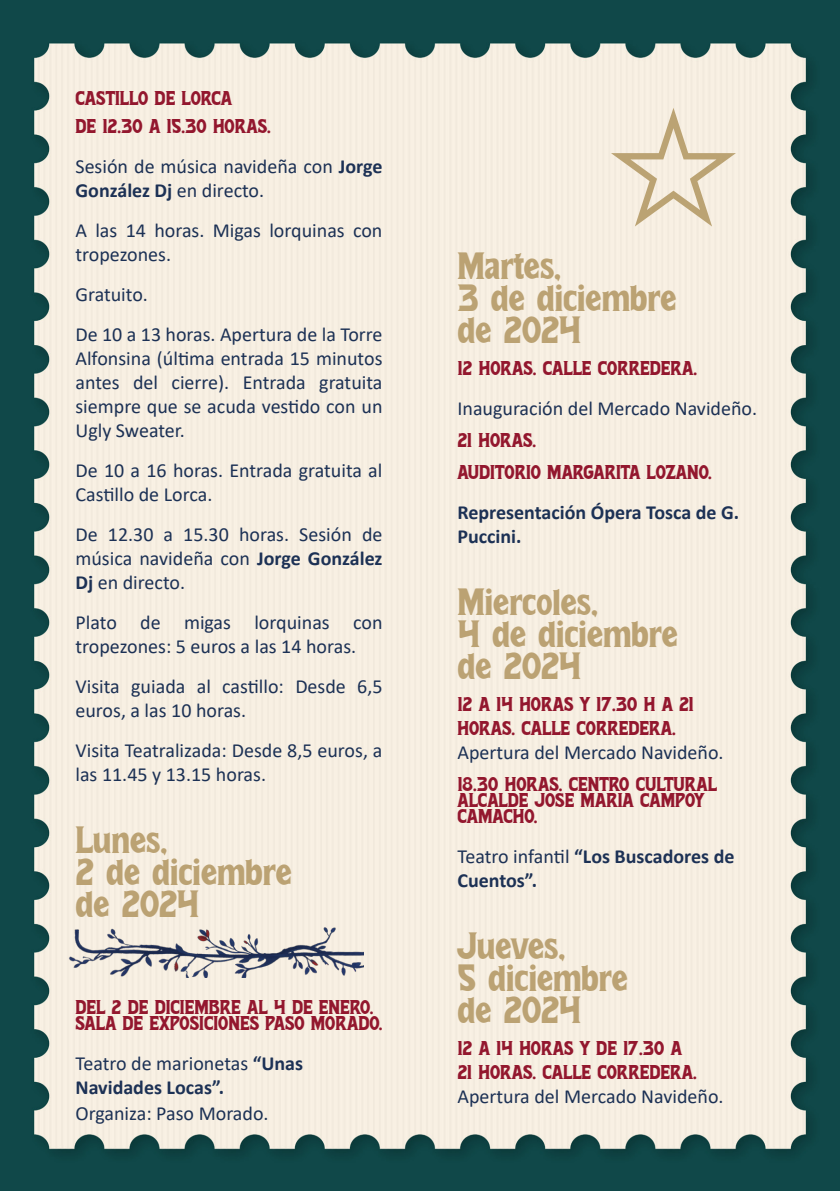
<style>
.page{position:relative;width:840px;height:1191px;background:#fff}
.page>*{position:absolute;margin:0;border:0;box-sizing:border-box;transform-origin:0 0}
.t1{font:38px/32px "Family Christmas";color:#bba273}
.t2{font:20px/24px "Calibri";color:#1c3155}
.t3{font:20px/16px "Family Christmas";color:#93172e}
.t4{font:700 20px/24px "Calibri";color:#1c3155}
.s1{font-weight:700}
.s2{font-weight:400}
</style>
<div class="page">
<img style="left:0;top:0;width:833px;height:1191px">
<div style="left:833px;top:0;width:6px;height:1191px;background:#104849"></div>
<img style="left:52px;top:859px;width:311px;height:119px">
<svg style="left:610px;top:108px;width:125px;height:118px;background:#ebe1ce"></svg>
<p class="t3" style="left:75px;top:85px;width:197px;line-height:28px">CASTILLO DE LORCA<br>DE 12.30 A 15.30 HORAS.</p>
<p class="t2" style="left:75px;top:154px;width:308px">Sesión de música navideña con <span class="s1">Jorge<br>González Dj</span> en directo.</p>
<p class="t2" style="left:75px;top:218px;width:308px">A las 14 horas. Migas lorquinas con tropezones.</p>
<p class="t2" style="left:75px;top:274px;width:308px;line-height:40px">Gratuito.<br>De 10 a 13 horas. Apertura de la Torre</p>
<p class="t2" style="left:75px;top:346px;width:308px;text-align:justify">Alfonsina (última entrada 15 minutos antes del cierre). Entrada gratuita siempre que se acuda vestido con un Ugly Sweater.</p>
<p class="t2" style="left:75px;top:458px;width:308px">De 10 a 16 horas. Entrada gratuita al<br>Castillo de Lorca.</p>
<p class="t2" style="left:75px;top:522px;width:308px;text-align:justify">De 12.30 a 15.30 horas. Sesión de música navideña con <span class="s1">Jorge González Dj</span> en directo.</p>
<p class="t2" style="left:75px;top:610px;width:308px">Plato de migas lorquinas con tropezones: 5 euros a las 14 horas.</p>
<p class="t2" style="left:75px;top:674px;width:308px">Visita guiada al castillo: Desde 6,5 euros, a las 10 horas.</p>
<p class="t2" style="left:75px;top:738px;width:308px">Visita Teatralizada: Desde 8,5 euros, a las 11.45 y 13.15 horas.</p>
<h1 class="t1" style="left:75px;top:826px;width:218px">Lunes,<br>2 de diciembre de 2024</h1>
<p class="t3" style="left:75px;top:999px;width:308px">DEL 2 DE DICIEMBRE AL 4 DE ENERO.<br>SALA DE EXPOSICIONES PASO MORADO.</p>
<p class="t4" style="left:75px;top:1050px;width:229px"><span class="s2">Teatro de marionetas</span> “Unas<br>Navidades Locas”.</p>
<p class="t2" style="left:75px;top:1100px;width:194px">Organiza: Paso Morado.</p>
<h1 class="t1" style="left:457px;top:251px;width:220px">Martes,<br>3 de diciembre de 2024</h1>
<p class="t3" style="left:457px;top:361px;width:241px">12 HORAS. CALLE CORREDERA.</p>
<p class="t2" style="left:457px;top:396px;width:301px">Inauguración del Mercado Navideño.</p>
<p class="t3" style="left:457px;top:425px;width:256px;line-height:32px">21 HORAS.<br>AUDITORIO MARGARITA LOZANO.</p>
<p class="t4" style="left:457px;top:500px;width:283px">Representación Ópera Tosca de G.<br>Puccini.</p>
<h1 class="t1" style="left:457px;top:587px;width:222px">Miércoles,<br>4 de diciembre de 2024</h1>
<p class="t3" style="left:457px;top:693px;width:238px;line-height:24px">12 A 14 HORAS Y 17.30 H A 21<br>HORAS. CALLE CORREDERA.</p>
<p class="t2" style="left:457px;top:740px;width:267px">Apertura del Mercado Navideño.</p>
<p class="t3" style="left:457px;top:777px;width:261px">18.30 HORAS. CENTRO CULTURAL<br>ALCALDE JOSÉ MARÍA CAMPOY<br>CAMACHO.</p>
<p class="t4" style="left:457px;top:844px;width:278px"><span class="s2">Teatro infantil</span> “Los Buscadores de<br>Cuentos”.</p>
<h1 class="t1" style="left:457px;top:931px;width:172px">Jueves,<br>5 diciembre de 2024</h1>
<p class="t3" style="left:457px;top:1037px;width:241px;line-height:24px">12 A 14 HORAS Y DE 17.30 A<br>21 HORAS. CALLE CORREDERA.</p>
<p class="t2" style="left:457px;top:1084px;width:267px">Apertura del Mercado Navideño.</p>
</div>
